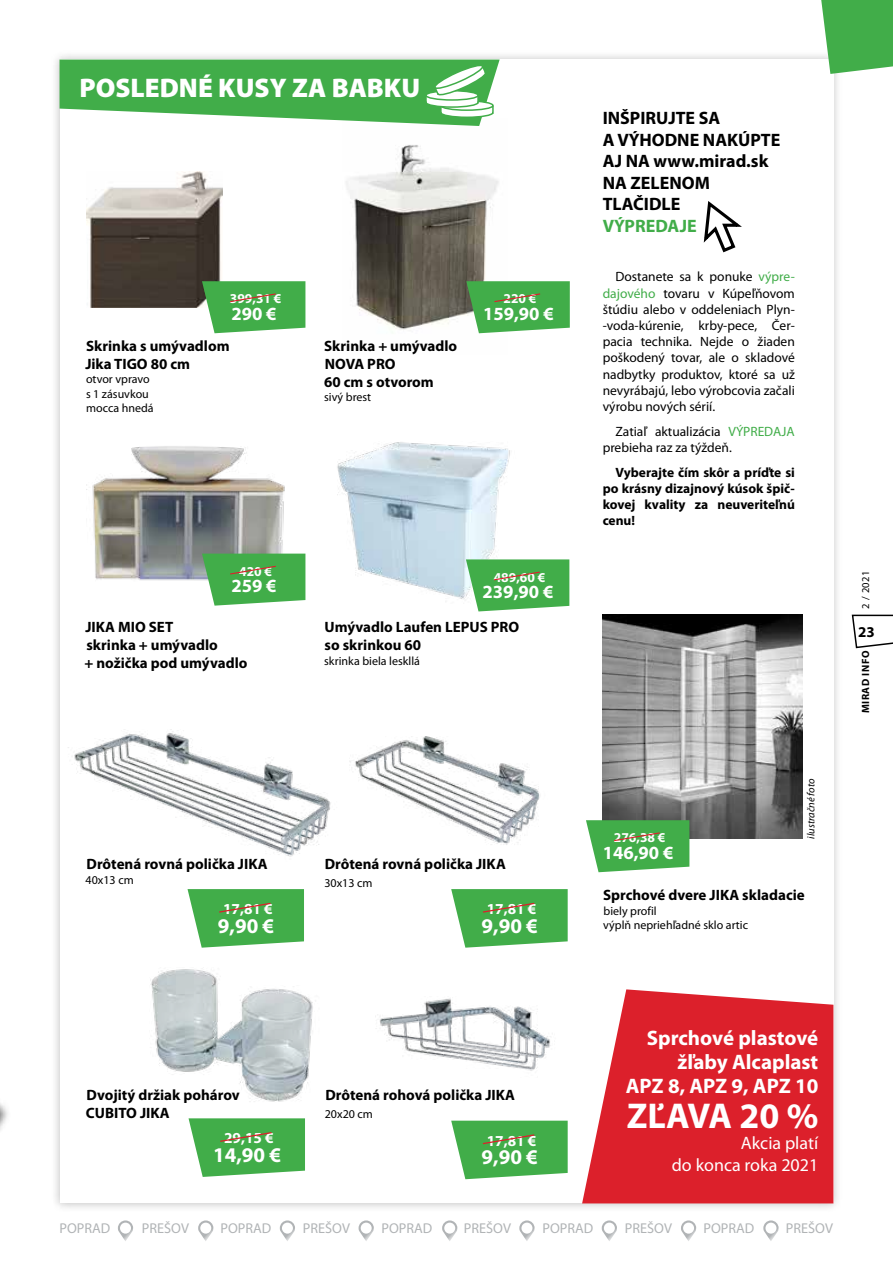
<style>
.page{position:relative;width:893px;height:1263px;background:#fff}
.page>*{position:absolute;margin:0;border:0;box-sizing:border-box;transform-origin:0 0}
.t1{font:700 36px "Myriad Pro";color:#fff}
.t2{font:900 27px "Myriad Pro";color:#fff}
.t3{font:700 21px/24px "Myriad Pro";color:#fff;text-align:right}
.t4{font:700 18.6px "Myriad Pro";color:#fff}
.t5{font:700 18px/21.6px "Myriad Pro";color:#000}
.t6{font:18px/21.6px "Myriad Pro";color:#fff;text-align:right}
.t7{font:700 18px "Myriad Pro";color:#41ad49}
.t8{font:700 15.3px "Myriad Pro";color:#fff}
.t9{font:700 15px/18px "Myriad Pro";color:#000}
.t10{font:14.25px "Myriad Pro";color:#b1b4b6}
.t11{font:700 13.65px "Myriad Pro";color:#fff}
.t12{font:13.5px/16.2px "Myriad Pro";color:#000;text-align:justify}
.t13{font:700 13.5px/16.2px "Myriad Pro";color:#000;text-align:justify}
.t14{font:12px/14.4px "Myriad Pro";color:#000}
.t15{font:italic 10.5px "Myriad Pro";color:#000}
.t16{font:700 10.5px "Myriad Pro";letter-spacing:.05em;color:#000}
.t17{font:10.5px "Myriad Pro";color:#000}
.s1{color:#41ad49}
</style>
<div class="page">
<svg style="left:851px;top:614px;width:42px;height:35px"></svg>
<svg style="left:118px;top:1220px;width:15px;height:21px"></svg>
<svg style="left:198px;top:1220px;width:15px;height:21px"></svg>
<svg style="left:280px;top:1220px;width:15px;height:21px"></svg>
<svg style="left:359px;top:1220px;width:15px;height:21px"></svg>
<svg style="left:442px;top:1220px;width:15px;height:21px"></svg>
<svg style="left:519px;top:1220px;width:16px;height:21px"></svg>
<svg style="left:602px;top:1220px;width:15px;height:21px"></svg>
<svg style="left:681px;top:1220px;width:15px;height:21px"></svg>
<svg style="left:763px;top:1220px;width:16px;height:21px"></svg>
<div style="left:50px;top:50px;width:793px;height:1163px;background:#000;opacity:.25"></div>
<div style="left:60px;top:60px;width:773px;height:1143px;background:#fff"></div>
<svg style="left:821px;top:0;width:72px;height:74px"></svg>
<svg style="left:582px;top:989px;width:251px;height:214px;fill:#dc202b"></svg>
<img style="left:87px;top:171px;width:135px;height:136px">
<img style="left:92px;top:446px;width:198px;height:135px">
<svg style="left:202px;top:554px;width:103px;height:52px"></svg>
<img style="left:337px;top:442px;width:173px;height:157px">
<svg style="left:466px;top:559px;width:103px;height:52px"></svg>
<img style="left:380px;top:998px;width:171px;height:73px">
<img style="left:150px;top:969px;width:163px;height:133px">
<img style="left:68px;top:729px;width:263px;height:128px">
<img style="left:349px;top:736px;width:191px;height:109px">
<svg style="left:451px;top:1121px;width:117px;height:58px"></svg>
<svg style="left:189px;top:1118px;width:116px;height:59px"></svg>
<svg style="left:451px;top:889px;width:117px;height:59px"></svg>
<svg style="left:188px;top:889px;width:116px;height:59px"></svg>
<img style="left:346px;top:145px;width:153px;height:189px">
<svg style="left:202px;top:281px;width:103px;height:52px"></svg>
<svg style="left:466px;top:281px;width:104px;height:52px"></svg>
<svg style="left:60px;top:60px;width:440px;height:66px"></svg>
<svg style="left:703px;top:201px;width:39px;height:52px"></svg>
<img style="left:602px;top:615px;width:200px;height:223px">
<svg style="left:586px;top:820px;width:103px;height:52px"></svg>
<h2 class="t2" style="left:80px;top:73px;width:342px">POSLEDNÉ KUSY ZA BABKU</h2>
<p class="t11" style="left:230px;top:290px;width:53px">399,31 €</p>
<p class="t11" style="left:503px;top:290px;width:34px">220 €</p>
<h3 class="t4" style="left:231px;top:302px;width:47px">290 €</h3>
<h3 class="t4" style="left:483px;top:302px;width:72px">159,90 €</h3>
<p class="t9" style="left:85px;top:336px;width:146px">Skrinka s umývadlom<br>Jika TIGO 80 cm</p>
<p class="t14" style="left:86px;top:372px;width:69px">otvor vpravo s 1 zásuvkou mocca hnedá</p>
<p class="t9" style="left:324px;top:336px;width:135px">Skrinka + umývadlo<br>NOVA PRO<br>60 cm s otvorom</p>
<p class="t14" style="left:324px;top:390px;width:49px">sivý brest</p>
<p class="t11" style="left:239px;top:562px;width:34px">420 €</p>
<h3 class="t4" style="left:231px;top:574px;width:47px">259 €</h3>
<p class="t11" style="left:494px;top:568px;width:53px">489,60 €</p>
<h3 class="t4" style="left:483px;top:580px;width:72px">239,90 €</h3>
<p class="t9" style="left:85px;top:618px;width:165px">JIKA MIO SET<br>skrinka + umývadlo<br>+ nožička pod umývadlo</p>
<p class="t9" style="left:324px;top:618px;width:196px">Umývadlo Laufen LEPUS PRO so skrinkou 60</p>
<p class="t14" style="left:324px;top:653px;width:97px">skrinka biela leskllá</p>
<p class="t9" style="left:87px;top:855px;width:183px">Drôtená rovná polička JIKA</p>
<p class="t14" style="left:86px;top:872px;width:50px">40x13 cm</p>
<p class="t9" style="left:325px;top:855px;width:183px">Drôtená rovná polička JIKA</p>
<p class="t14" style="left:324px;top:876px;width:50px">30x13 cm</p>
<p class="t8" style="left:223px;top:899px;width:51px">17,81 €</p>
<p class="t8" style="left:487px;top:899px;width:51px">17,81 €</p>
<h3 class="t3" style="left:218px;top:913px;width:58px">9,90 €</h3>
<h3 class="t3" style="left:482px;top:913px;width:58px">9,90 €</h3>
<h3 class="t5" style="left:603px;top:106px;width:179px">INŠPIRUJTE SA<br>A VÝHODNE NAKÚPTE<br>AJ NA www.mirad.sk<br>NA ZELENOM<br>TLAČIDLE</h3>
<h3 class="t7" style="left:603px;top:214px;width:96px">VÝPREDAJE</h3>
<p class="t12" style="left:603px;top:268px;width:194px;text-indent:13px">Dostanete sa k ponuke <span class="s1">výpre&shy;dajového</span> tovaru v Kúpeľňovom štúdiu alebo v oddeleniach Plyn--voda-kúrenie, krby-pece, Čer&shy;pacia technika. Nejde o žiaden poškodený tovar, ale o skladové nadbytky produktov, ktoré sa už nevyrábajú, lebo výrobcovia začali výrobu nových sérií.</p>
<p class="t12" style="left:603px;top:423px;width:194px;text-indent:13px">Zatiaľ aktualizácia <span class="s1">VÝPREDAJA </span>prebieha raz za týždeň.</p>
<p class="t13" style="left:603px;top:463px;width:194px;text-indent:13px">Vyberajte čím skôr a príďte si po krásny dizajnový kúsok špič&shy;kovej kvality za neuveriteľnú cenu!</p>
<p class="t11" style="left:614px;top:829px;width:53px">276,38 €</p>
<h3 class="t4" style="left:603px;top:840px;width:72px">146,90 €</h3>
<p class="t15" style="left:804px;top:838px;width:62px;rotate:-90deg">ilustračné foto</p>
<p class="t9" style="left:603px;top:886px;width:203px">Sprchové dvere JIKA skladacie</p>
<p class="t14" style="left:603px;top:903px;width:146px">biely profil<br>výplň nepriehľadné sklo artic</p>
<p class="t17" style="left:859px;top:609px;width:40px;rotate:-90deg">2 / 2021</p>
<p class="t9" style="left:858px;top:622px;width:18px">23</p>
<p class="t16" style="left:859px;top:713px;width:64px;rotate:-90deg">MIRAD INFO</p>
<p class="t9" style="left:86px;top:1085px;width:155px">Dvojitý držiak pohárov<br>CUBITO JIKA</p>
<p class="t9" style="left:325px;top:1085px;width:191px">Drôtená rohová polička JIKA</p>
<p class="t14" style="left:325px;top:1106px;width:50px">20x20 cm</p>
<p class="t8" style="left:224px;top:1128px;width:51px">29,15 €</p>
<h3 class="t3" style="left:213px;top:1142px;width:69px">14,90 €</h3>
<p class="t8" style="left:487px;top:1130px;width:51px">17,81 €</p>
<h3 class="t3" style="left:482px;top:1144px;width:58px">9,90 €</h3>
<h3 class="t3" style="left:626px;top:1025px;width:194px">Sprchové plastové žľaby Alcaplast<br>APZ 8, APZ 9, APZ 10</h3>
<h1 class="t1" style="left:627px;top:1092px;width:193px">ZĽAVA 20 %</h1>
<h3 class="t6" style="left:672px;top:1132px;width:148px">Akcia platí<br>do konca roka 2021</h3>
<p class="t10" style="left:60px;top:1220px;width:52px">POPRAD</p>
<p class="t10" style="left:142px;top:1220px;width:49px">PREŠOV</p>
<p class="t10" style="left:221px;top:1220px;width:52px">POPRAD</p>
<p class="t10" style="left:303px;top:1220px;width:49px">PREŠOV</p>
<p class="t10" style="left:381px;top:1220px;width:52px">POPRAD</p>
<p class="t10" style="left:464px;top:1220px;width:49px">PREŠOV</p>
<p class="t10" style="left:542px;top:1220px;width:52px">POPRAD</p>
<p class="t10" style="left:625px;top:1220px;width:49px">PREŠOV</p>
<p class="t10" style="left:703px;top:1220px;width:52px">POPRAD</p>
<p class="t10" style="left:786px;top:1220px;width:49px">PREŠOV</p>
</div>
